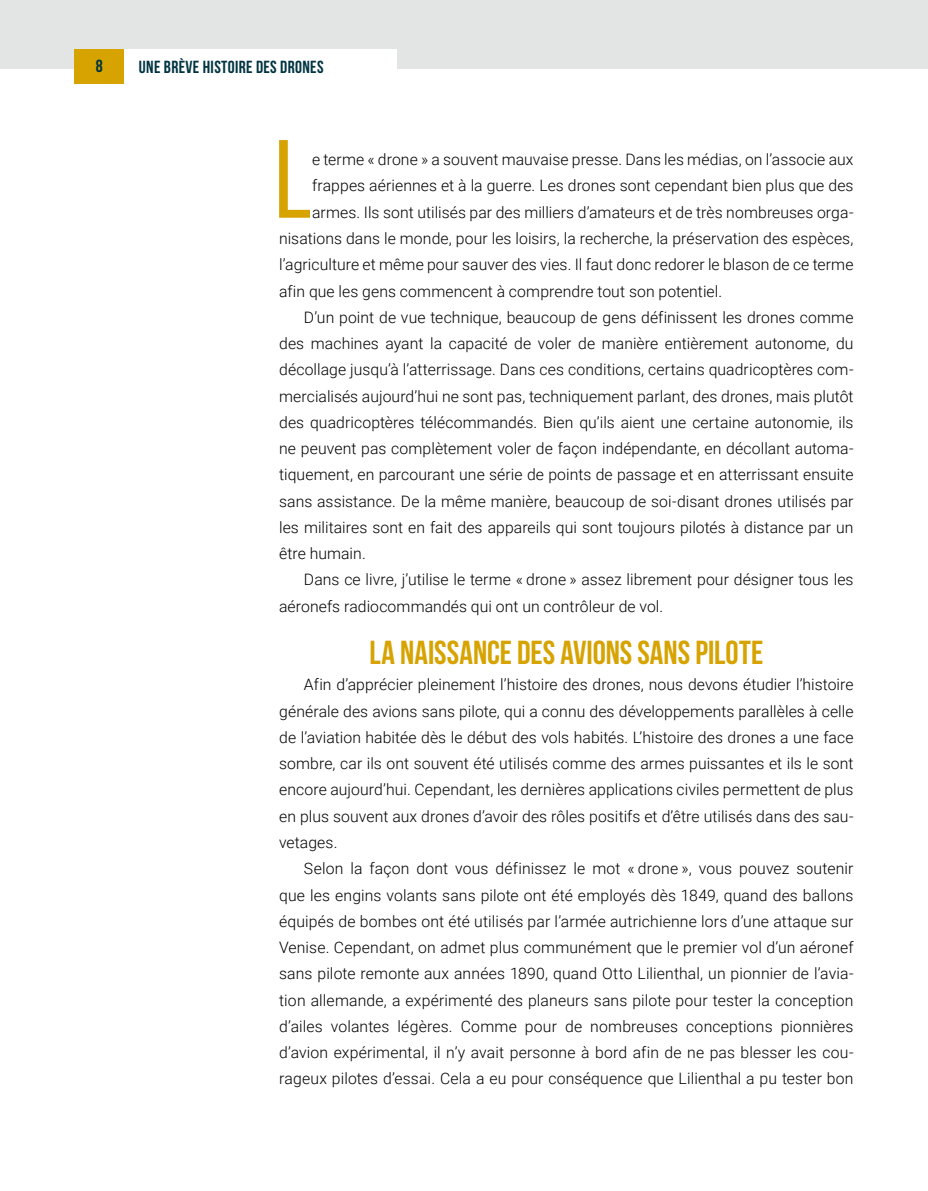
<style>
.page{position:relative;width:928px;height:1191px;background:#fff}
.page>*{position:absolute;margin:0;border:0;box-sizing:border-box;transform-origin:0 0}
.t1{font:110.95px "Bebas Neue";color:#d6a300}
.t2{font:700 33.25px "Bebas Neue";color:#d6a300}
.t3{font:700 17.5px "Bebas Neue";letter-spacing:.02em;color:#003441}
.t4{font:300 15.75px/26.2px "Roboto";letter-spacing:.005em;color:#000;text-align:justify}
</style>
<div class="page">
<div style="left:0;top:0;width:928px;height:68px;background:#e3e4e4"></div>
<div style="left:74px;top:49px;width:50px;height:35px;background:#d6a300"></div>
<div style="left:124px;top:49px;width:273px;height:35px;background:#fff"></div>
<p class="t3" style="left:96px;top:56px;width:8px">8</p>
<p class="t3" style="left:139px;top:57px;width:186px">UNE BRÈVE HISTOIRE DES DRONES</p>
<h1 class="t1" style="left:275px;top:119px;width:39px">L</h1>
<p class="t4" style="left:312px;top:146px;width:543px">e terme « drone » a souvent mauvaise presse. Dans les médias, on l’associe aux</p>
<p class="t4" style="left:312px;top:172px;width:543px">frappes aériennes et à la guerre. Les drones sont cependant bien plus que des</p>
<p class="t4" style="left:312px;top:198px;width:543px">armes. Ils sont utilisés par des milliers d’amateurs et de très nombreuses orga-</p>
<p class="t4" style="left:279px;top:225px;width:576px">nisations dans le monde, pour les loisirs, la recherche, la préservation des espèces,</p>
<p class="t4" style="left:279px;top:251px;width:576px">l’agriculture et même pour sauver des vies. Il faut donc redorer le blason de ce terme</p>
<p class="t4" style="left:279px;top:277px;width:445px">afin que les gens commencent à comprendre tout son potentiel.</p>
<p class="t4" style="left:304px;top:303px;width:551px">D’un point de vue technique, beaucoup de gens définissent les drones comme</p>
<p class="t4" style="left:279px;top:330px;width:576px">des machines ayant la capacité de voler de manière entièrement autonome, du</p>
<p class="t4" style="left:279px;top:356px;width:576px">décollage jusqu’à l’atterrissage. Dans ces conditions, certains quadricoptères com-</p>
<p class="t4" style="left:279px;top:382px;width:576px">mercialisés aujourd’hui ne sont pas, techniquement parlant, des drones, mais plutôt</p>
<p class="t4" style="left:279px;top:408px;width:576px">des quadricoptères télécommandés. Bien qu’ils aient une certaine autonomie, ils</p>
<p class="t4" style="left:279px;top:435px;width:576px">ne peuvent pas complètement voler de façon indépendante, en décollant automa-</p>
<p class="t4" style="left:279px;top:461px;width:576px">tiquement, en parcourant une série de points de passage et en atterrissant ensuite</p>
<p class="t4" style="left:279px;top:487px;width:576px">sans assistance. De la même manière, beaucoup de soi-disant drones utilisés par</p>
<p class="t4" style="left:279px;top:513px;width:576px">les militaires sont en fait des appareils qui sont toujours pilotés à distance par un</p>
<p class="t4" style="left:279px;top:540px;width:88px">être humain.</p>
<p class="t4" style="left:304px;top:566px;width:551px">Dans ce livre, j’utilise le terme « drone » assez librement pour désigner tous les</p>
<p class="t4" style="left:279px;top:592px;width:386px">aéronefs radiocommandés qui ont un contrôleur de vol.</p>
<h2 class="t2" style="left:369px;top:634px;width:395px">LA NAISSANCE DES AVIONS SANS PILOTE</h2>
<p class="t4" style="left:279px;top:671px;width:576px;text-indent:25px">Afin d’apprécier pleinement l’histoire des drones, nous devons étudier l’histoire générale des avions sans pilote, qui a connu des développements parallèles à celle de l’aviation habitée dès le début des vols habités. L’histoire des drones a une face sombre, car ils ont souvent été utilisés comme des armes puissantes et ils le sont encore aujourd’hui. Cependant, les dernières applications civiles permettent de plus en plus souvent aux drones d’avoir des rôles positifs et d’être utilisés dans des sau&shy;vetages.</p>
<p class="t4" style="left:279px;top:855px;width:576px;text-indent:25px">Selon la façon dont vous définissez le mot « drone », vous pouvez soutenir que les engins volants sans pilote ont été employés dès 1849, quand des ballons équipés de bombes ont été utilisés par l’armée autrichienne lors d’une attaque sur Venise. Cependant, on admet plus communément que le premier vol d’un aéronef sans pilote remonte aux années 1890, quand Otto Lilienthal, un pionnier de l’avia&shy;tion allemande, a expérimenté des planeurs sans pilote pour tester la conception d’ailes volantes légères. Comme pour de nombreuses conceptions pionnières d’avion expérimental, il n’y avait personne à bord afin de ne pas blesser les cou&shy;rageux pilotes d’essai. Cela a eu pour conséquence que Lilienthal a pu tester bon</p>
</div>
